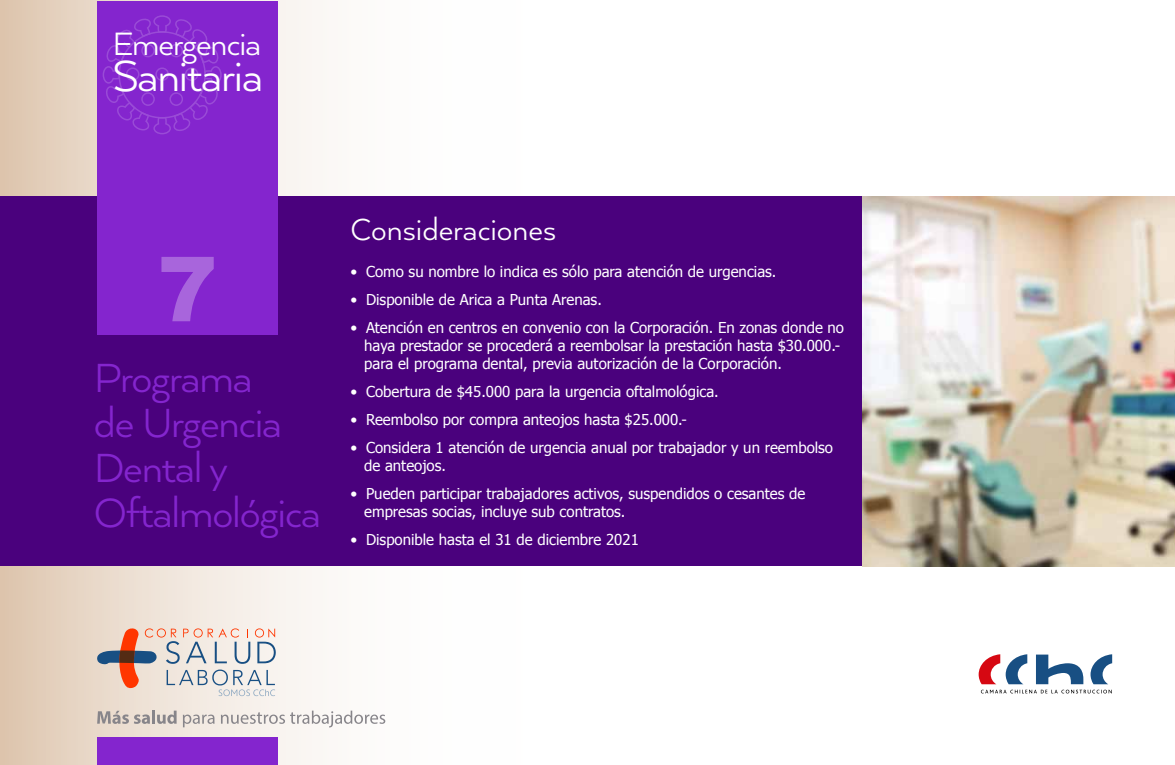
<style>
.page{position:relative;width:1175px;height:765px;background:#fff}
.page>*{position:absolute;margin:0;border:0;box-sizing:border-box;transform-origin:0 0}
.t1{font:900 90px "Arial";color:rgb(255 255 255/.3)}
.t2{font:50px "Arquitecta";letter-spacing:-.025em;color:#fff}
.t3{font:47px/45px "Arquitecta";letter-spacing:-.025em;color:#8425ce}
.t4{font:37.25px "Arquitecta";letter-spacing:-.025em;color:#fff}
.t5{font:35px "Arquitecta";color:#fff}
.t6{font:15px/18px "Tahoma";color:#fff}
</style>
<div class="page">
<svg style="left:0;top:0;width:548px;height:765px"></svg>
<div style="left:0;top:197px;width:1175px;height:369px;background:#4a017d"></div>
<svg style="left:97px;top:628px;width:179px;height:68px;background:#d7c7c1"></svg>
<svg style="left:97px;top:711px;width:80px;height:13px"></svg>
<svg style="left:183px;top:715px;width:32px;height:12px"></svg>
<svg style="left:221px;top:711px;width:164px;height:17px"></svg>
<div style="left:97px;top:1px;width:181px;height:334px;background:#8425ce"></div>
<div style="left:97px;top:737px;width:181px;height:28px;background:#8425ce"></div>
<svg style="left:1036px;top:655px;width:47px;height:29px"></svg>
<svg style="left:1091px;top:654px;width:21px;height:30px"></svg>
<svg style="left:1006px;top:654px;width:21px;height:30px"></svg>
<svg style="left:979px;top:654px;width:21px;height:30px"></svg>
<svg style="left:981px;top:690px;width:131px;height:3px"></svg>
<img style="left:862px;top:197px;width:313px;height:369px">
<svg style="left:103px;top:15px;width:119px;height:119px"></svg>
<h3 class="t4" style="left:112px;top:21px;width:150px">Emergencia</h3>
<h2 class="t2" style="left:112px;top:45px;width:152px">Sanitaria</h2>
<h3 class="t5" style="left:351px;top:208px;width:207px">Consideraciones</h3>
<h1 class="t1" style="left:157px;top:224px;width:62px">7</h1>
<p class="t6" style="left:351px;top:262px;width:427px">• Como su nombre lo indica es sólo para atención de urgencias.</p>
<p class="t6" style="left:351px;top:290px;width:253px">• Disponible de Arica a Punta Arenas.</p>
<p class="t6" style="left:364px;top:318px;width:481px;text-indent:-14px">• Atención en centros en convenio con la Corporación. En zonas donde no haya prestador se procederá a reembolsar la prestación hasta $30.000.- para el programa dental, previa autorización de la Corporación.</p>
<p class="t6" style="left:351px;top:382px;width:370px">• Cobertura de $45.000 para la urgencia oftalmológica.</p>
<p class="t6" style="left:351px;top:410px;width:338px">• Reembolso por compra anteojos hasta $25.000.-</p>
<p class="t6" style="left:364px;top:438px;width:470px;text-indent:-14px">• Considera 1 atención de urgencia anual por trabajador y un reembolso de anteojos.</p>
<p class="t6" style="left:364px;top:484px;width:443px;text-indent:-14px">• Pueden participar trabajadores activos, suspendidos o cesantes de empresas socias, incluye sub contratos.</p>
<p class="t6" style="left:351px;top:530px;width:290px">• Disponible hasta el 31 de diciembre 2021</p>
<h3 class="t3" style="left:94px;top:353px;width:228px">Programa<br>de Urgencia<br>Dental y<br>Oftalmológica</h3>
</div>
